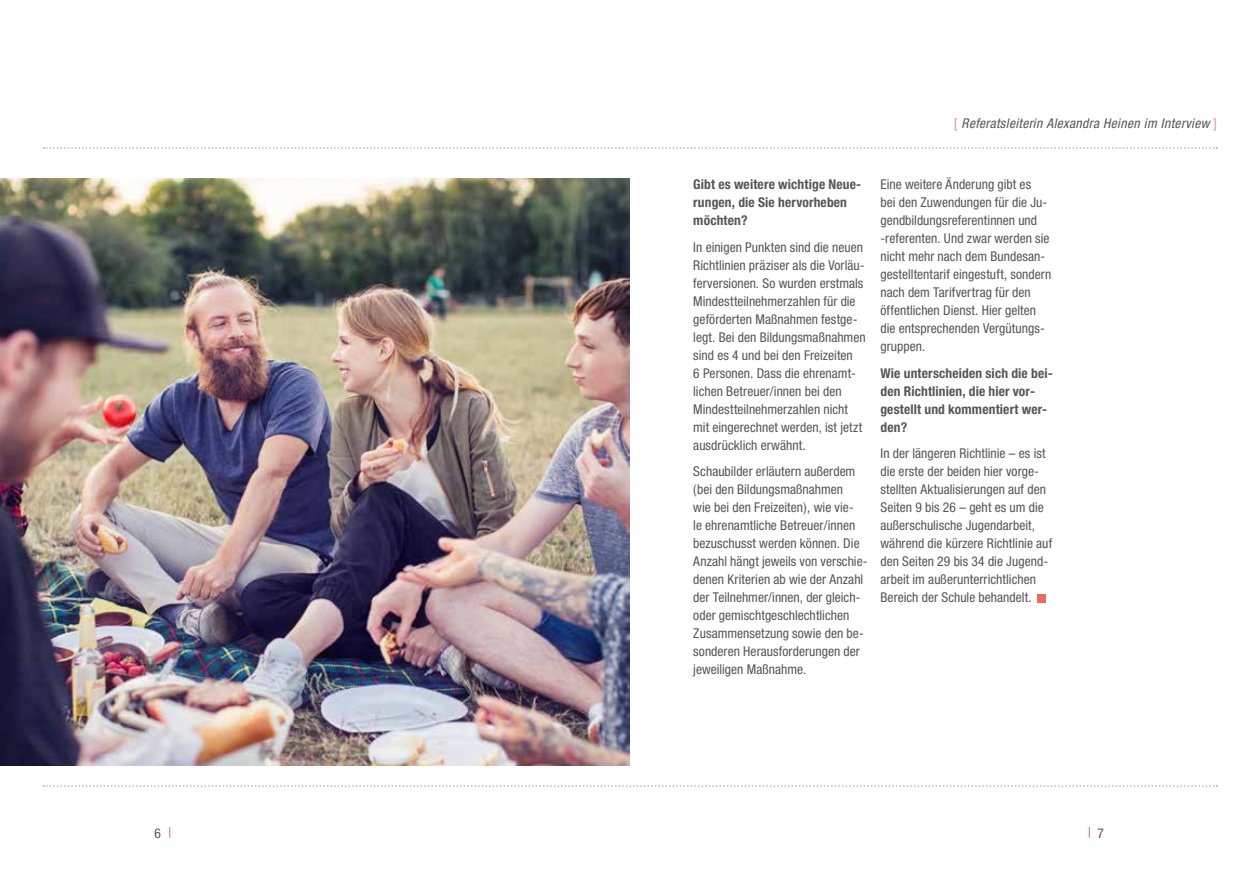
<style>
.page{position:relative;width:1259px;height:893px;background:#fff}
.page>*{position:absolute;margin:0;border:0;box-sizing:border-box;transform-origin:0 0}
.t1{font:condensed 13.5px/18px "Helvetica Neue";color:#565656}
.t2{font:700 condensed 13.5px/18px "Helvetica Neue";letter-spacing:.01em;color:#565656}
.t3{font:italic condensed 13.5px "Helvetica Neue";letter-spacing:.03em;color:#565656}
.s1{font-style:normal;color:#f18c79}
</style>
<div class="page">
<svg style="left:43px;top:785px;width:1174px;height:2px"></svg>
<img style="left:0;top:179px;width:630px;height:586px">
<div style="left:1036px;top:594px;width:9px;height:9px;background:#ed6a5a"></div>
<svg style="left:43px;top:147px;width:1174px;height:2px"></svg>
<p class="t3" style="left:954px;top:115px;width:264px"><span class="s1">[</span> Referatsleiterin Alexandra Heinen im Interview <span class="s1">]</span></p>
<p class="t2" style="left:693px;top:175px;width:169px">Gibt es weitere wichtige Neue&shy;rungen, die Sie hervorheben möchten?</p>
<p class="t1" style="left:693px;top:238px;width:174px">In einigen Punkten sind die neuen<br>Richtlinien präziser als die Vorläu&shy;ferversionen. So wurden erstmals<br>Mindestteilnehmerzahlen für die geförderten Maßnahmen festge&shy;legt. Bei den Bildungsmaßnahmen sind es 4 und bei den Freizeiten<br>6 Personen. Dass die ehrenamt&shy;lichen Betreuer/innen bei den<br>Mindestteilnehmerzahlen nicht mit eingerechnet werden, ist jetzt ausdrücklich erwähnt.</p>
<p class="t1" style="left:693px;top:462px;width:176px">Schaubilder erläutern außerdem (bei den Bildungsmaßnahmen<br>wie bei den Freizeiten), wie vie-<br>le ehrenamtliche Betreuer/innen bezuschusst werden können. Die<br>Anzahl hängt jeweils von verschie&shy;denen Kriterien ab wie der Anzahl der Teilnehmer/innen, der gleich&shy;oder gemischtgeschlechtlichen<br>Zusammensetzung sowie den be&shy;sonderen Herausforderungen der jeweiligen Maßnahme.</p>
<p class="t1" style="left:880px;top:175px;width:172px">Eine weitere Änderung gibt es<br>bei den Zuwendungen für die Ju&shy;gendbildungsreferentinnen und -referenten. Und zwar werden sie nicht mehr nach dem Bundesan&shy;gestelltentarif eingestuft, sondern nach dem Tarifvertrag für den öffentlichen Dienst. Hier gelten die entsprechenden Vergütungs&shy;gruppen.</p>
<p class="t2" style="left:880px;top:364px;width:174px">Wie unterscheiden sich die bei&shy;den Richtlinien, die hier vor&shy;gestellt und kommentiert wer&shy;den?</p>
<p class="t1" style="left:880px;top:444px;width:173px">In der längeren Richtlinie – es ist die erste der beiden hier vorge&shy;stellten Aktualisierungen auf den<br>Seiten 9 bis 26 – geht es um die außerschulische Jugendarbeit, während die kürzere Richtlinie auf den Seiten 29 bis 34 die Jugend&shy;arbeit im außerunterrichtlichen<br>Bereich der Schule behandelt.</p>
<p class="t1" style="left:154px;top:824px;width:8px">6</p>
<p class="t1" style="left:1097px;top:824px;width:8px">7</p>
</div>
